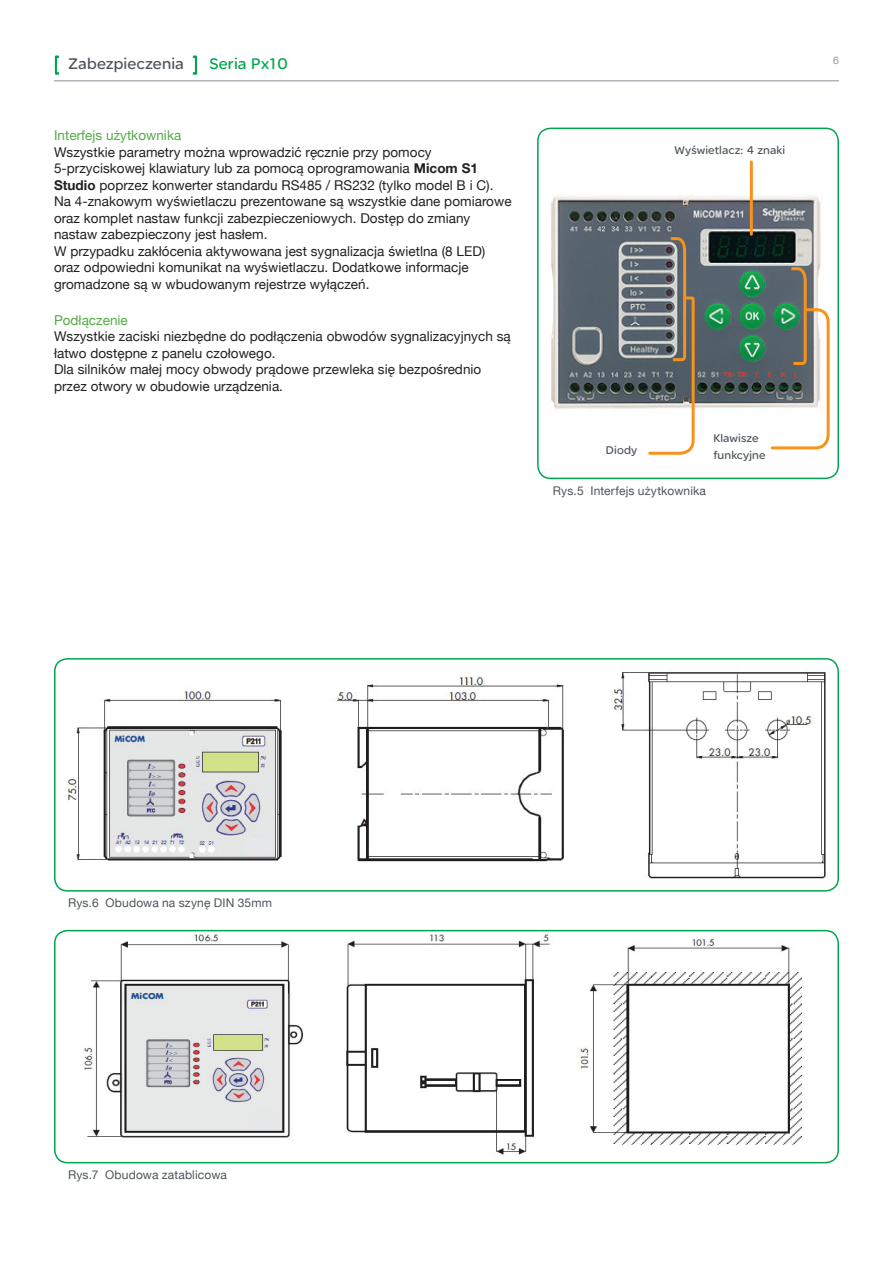
<style>
.page{position:relative;width:893px;height:1263px;background:#fff}
.page>*{position:absolute;margin:0;border:0;box-sizing:border-box;transform-origin:0 0}
.t1{font:16.5px "SE Optimist";letter-spacing:.01em;color:#4d545a}
.t2{font:16.5px "SE Optimist";letter-spacing:.005em;color:#00a54f}
.t3{font:13.5px/16.5px "Helvetica Neue";letter-spacing:.005em;color:#231f20}
.t4{font:13.5px "Helvetica Neue";letter-spacing:.005em;color:#54aa46}
.t5{font:12px "Helvetica Neue";letter-spacing:.015em;color:#4d545a}
.t6{font:12px/16.5px "SE Optimist";letter-spacing:.01em;color:#4d545a}
.t7{font:10.5px "Helvetica Neue";color:#959ea4}
.s1{font-weight:700}
</style>
<div class="page">
<hr style="left:54px;top:80px;width:785px;height:1px;background:#959ea4">
<svg style="left:55px;top:55px;width:4px;height:20px"></svg>
<svg style="left:193px;top:56px;width:4px;height:19px"></svg>
<img style="left:551px;top:187px;width:270px;height:222px">
<div style="left:537px;top:128px;width:302px;height:351px;border:2px solid #00a54f;border-radius:13px"></div>
<hr style="left:750px;top:162px;width:3px;height:72px;background:#f7931d">
<svg style="left:647px;top:236px;width:49px;height:219px"></svg>
<svg style="left:769px;top:266px;width:61px;height:184px"></svg>
<img style="left:55px;top:659px;width:783px;height:232px">
<div style="left:54px;top:658px;width:785px;height:233px;border:2px solid #00a54f;border-radius:13px"></div>
<img style="left:55px;top:931px;width:783px;height:232px">
<div style="left:54px;top:930px;width:785px;height:233px;border:2px solid #00a54f;border-radius:13px"></div>
<div style="left:250px;top:1111px;width:30px;height:18px;background:#e6e7e8;border-radius:8px"></div>
<div style="left:243px;top:838px;width:30px;height:18px;background:#e6e7e8;border-radius:8px"></div>
<p class="t1" style="left:68px;top:53px;width:117px">Zabezpieczenia</p>
<p class="t2" style="left:209px;top:53px;width:80px">Seria Px10</p>
<p class="t7" style="left:833px;top:54px;width:7px">6</p>
<p class="t4" style="left:54px;top:128px;width:129px">Interfejs użytkownika</p>
<p class="t3" style="left:54px;top:144px;width:459px">Wszystkie parametry można wprowadzić ręcznie przy pomocy 5-przyciskowej klawiatury lub za pomocą oprogramowania <span class="s1">Micom S1<br>Studio</span> poprzez konwerter standardu RS485 / RS232 (tylko model B i C).<br>Na 4-znakowym wyświetlaczu prezentowane są wszystkie dane pomiarowe oraz komplet nastaw funkcji zabezpieczeniowych. Dostęp do zmiany nastaw zabezpieczony jest hasłem.<br>W przypadku zakłócenia aktywowana jest sygnalizacja świetlna (8 LED) oraz odpowiedni komunikat na wyświetlaczu. Dodatkowe informacje gromadzone są w wbudowanym rejestrze wyłączeń.</p>
<p class="t4" style="left:54px;top:312px;width:75px">Podłączenie</p>
<p class="t3" style="left:54px;top:328px;width:458px">Wszystkie zaciski niezbędne do podłączenia obwodów sygnalizacyjnych są łatwo dostępne z panelu czołowego.<br>Dla silników małej mocy obwody prądowe przewleka się bezpośrednio przez otwory w obudowie urządzenia.</p>
<p class="t6" style="left:674px;top:142px;width:113px">Wyświetlacz: 4 znaki</p>
<p class="t6" style="left:606px;top:441px;width:33px">Diody</p>
<p class="t6" style="left:713px;top:430px;width:54px">Klawisze funkcyjne</p>
<p class="t5" style="left:553px;top:484px;width:155px">Rys.5 Interfejs użytkownika</p>
<p class="t5" style="left:68px;top:896px;width:206px">Rys.6 Obudowa na szynę DIN 35mm</p>
<p class="t5" style="left:68px;top:1168px;width:161px">Rys.7 Obudowa zatablicowa</p>
</div>
